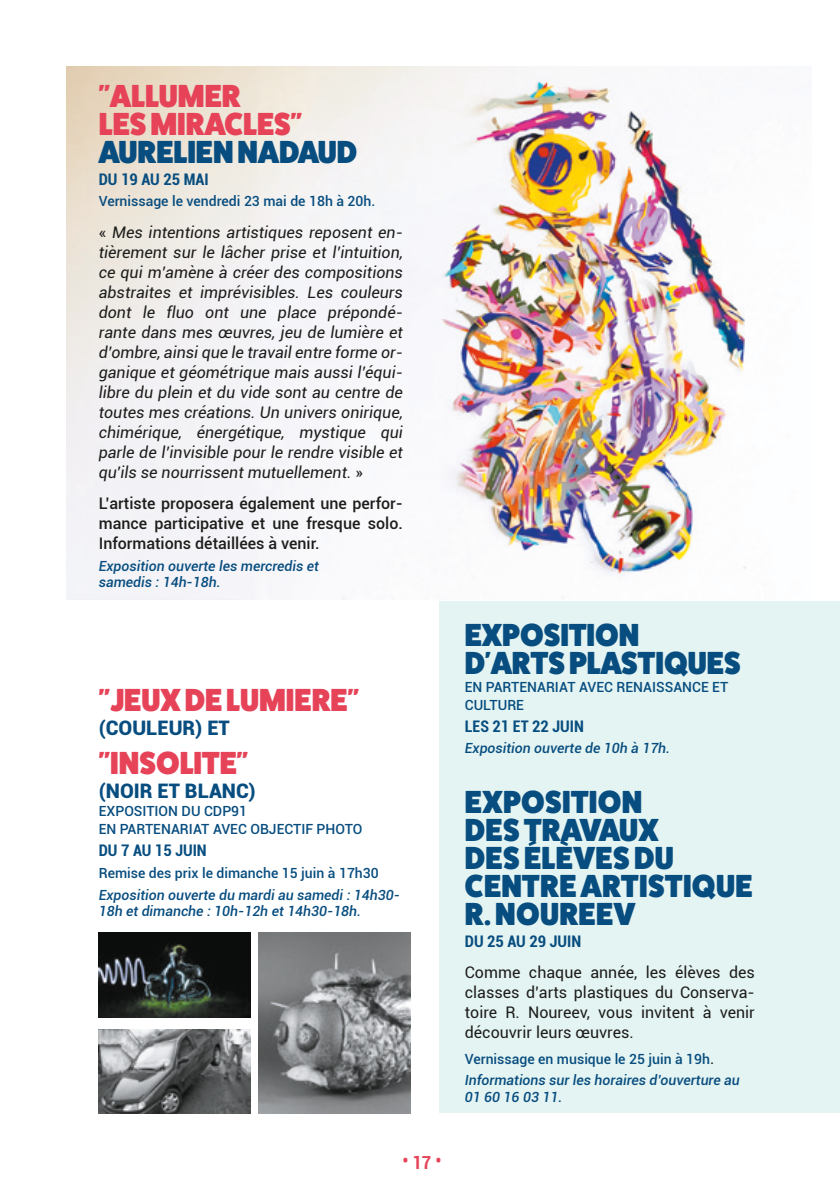
<style>
.page{position:relative;width:840px;height:1191px;background:#fff}
.page>*{position:absolute;margin:0;border:0;box-sizing:border-box;transform-origin:0 0}
.t1{font:800 32px/28px "Fat Frank";letter-spacing:.01em;color:#074d7f}
.t2{font:800 32px/28px "Fat Frank";color:#e64358}
.t3{font:900 20px "Roboto";color:#074d7f}
.t4{font:700 condensed 18px "Roboto";color:#e64358}
.t5{font:italic 16px/20px "Roboto";color:#1d1d1b;text-align:justify}
.t6{font:16px/20px "Roboto";color:#1d1d1b;text-align:justify}
.t7{font:500 16px/20px "Roboto";color:#1d1d1b;text-align:justify}
.DROITE_DATE{font:700 condensed 16px "Roboto";color:#074d7f}
.t8{font:italic 500 14px/16px "Roboto";color:#074d7f}
.t9{font:500 14px/18px "Roboto";color:#074d7f}
.s1{color:#074d7f}
.s2{font-style:normal}
.s3{font-weight:400;font-size:16px;color:#1d1d1b}
</style>
<div class="page">
<div style="left:439px;top:601px;width:400px;height:511px;background:#e4f4f2"></div>
<img style="left:99px;top:933px;width:152px;height:84px">
<img style="left:259px;top:933px;width:151px;height:180px">
<img style="left:99px;top:1029px;width:152px;height:84px">
<img style="left:67px;top:67px;width:680px;height:533px">
<p class="t2" style="left:99px;top:82px;width:260px">"ALLUMER<br>LES MIRACLES"<br><span class="s1">AURELIEN NADAUD</span></p>
<p class="DROITE_DATE" style="left:99px;top:168px;width:111px">DU 19 AU 25 MAI</p>
<p class="t9" style="left:99px;top:192px;width:278px">Vernissage le vendredi 23 mai de 18h à 20h.</p>
<p class="t5" style="left:99px;top:221px;width:305px"><span class="s2">«</span> Mes intentions artistiques reposent en&shy;tièrement sur le lâcher prise et l’intuition, ce qui m’amène à créer des compositions abstraites et imprévisibles. Les couleurs dont le fluo ont une place prépondé&shy;rante dans mes œuvres, jeu de lumière et d’ombre, ainsi que le travail entre forme or&shy;ganique et géométrique mais aussi l’équi&shy;libre du plein et du vide sont au centre de toutes mes créations. Un univers onirique, chimérique, énergétique, mystique qui parle de l’invisible pour le rendre visible et qu'ils se nourrissent mutuellement. <span class="s2">»</span></p>
<p class="t7" style="left:99px;top:493px;width:305px">L’artiste proposera également une perfor&shy;mance participative et une fresque solo.<br>Informations détaillées à venir.</p>
<p class="t8" style="left:99px;top:557px;width:222px">Exposition ouverte les mercredis et samedis : 14h-18h.</p>
<p class="t2" style="left:99px;top:686px;width:262px">"JEUX DE LUMIERE"</p>
<p class="t3" style="left:99px;top:713px;width:132px">(COULEUR) ET</p>
<p class="t2" style="left:99px;top:749px;width:151px">"INSOLITE"</p>
<p class="t3" style="left:99px;top:777px;width:158px">(NOIR ET BLANC)</p>
<p class="t9" style="left:99px;top:801px;width:265px">EXPOSITION DU CDP91<br>EN PARTENARIAT AVEC OBJECTIF PHOTO</p>
<p class="DROITE_DATE" style="left:99px;top:839px;width:109px">DU 7 AU 15 JUIN</p>
<p class="t9" style="left:99px;top:863px;width:281px">Remise des prix le dimanche 15 juin à 17h30</p>
<p class="t8" style="left:99px;top:886px;width:302px">Exposition ouverte du mardi au samedi : 14h30-<br>18h et dimanche : 10h-12h et 14h30-18h.</p>
<p class="t4" style="left:402px;top:1149px;width:40px">• 17 •</p>
<p class="t1" style="left:464px;top:621px;width:277px">EXPOSITION<br>D'ARTS PLASTIQUES</p>
<p class="t9" style="left:464px;top:677px;width:265px">EN PARTENARIAT AVEC RENAISSANCE ET<br>CULTURE</p>
<p class="DROITE_DATE" style="left:464px;top:714px;width:120px">LES 21 ET 22 JUIN</p>
<p class="t8" style="left:464px;top:740px;width:207px">Exposition ouverte de 10h à 17h.</p>
<p class="t1" style="left:464px;top:788px;width:289px">EXPOSITION<br>DES TRAVAUX<br>DES ÉLÈVES DU<br>CENTRE ARTISTIQUE<br>R. NOUREEV</p>
<p class="DROITE_DATE" style="left:464px;top:930px;width:118px">DU 25 AU 29 JUIN</p>
<p class="t6" style="left:464px;top:961px;width:291px">Comme chaque année, les élèves des classes d’arts plastiques du Conserva&shy;toire R. Noureev, vous invitent à venir découvrir leurs œuvres.</p>
<p class="t9" style="left:464px;top:1049px;width:251px">Vernissage en musique le 25 juin à 19h<span class="s3">.</span></p>
<p class="t8" style="left:464px;top:1072px;width:276px">Informations sur les horaires d’ouverture au<br>01 60 16 03 11.</p>
</div>
